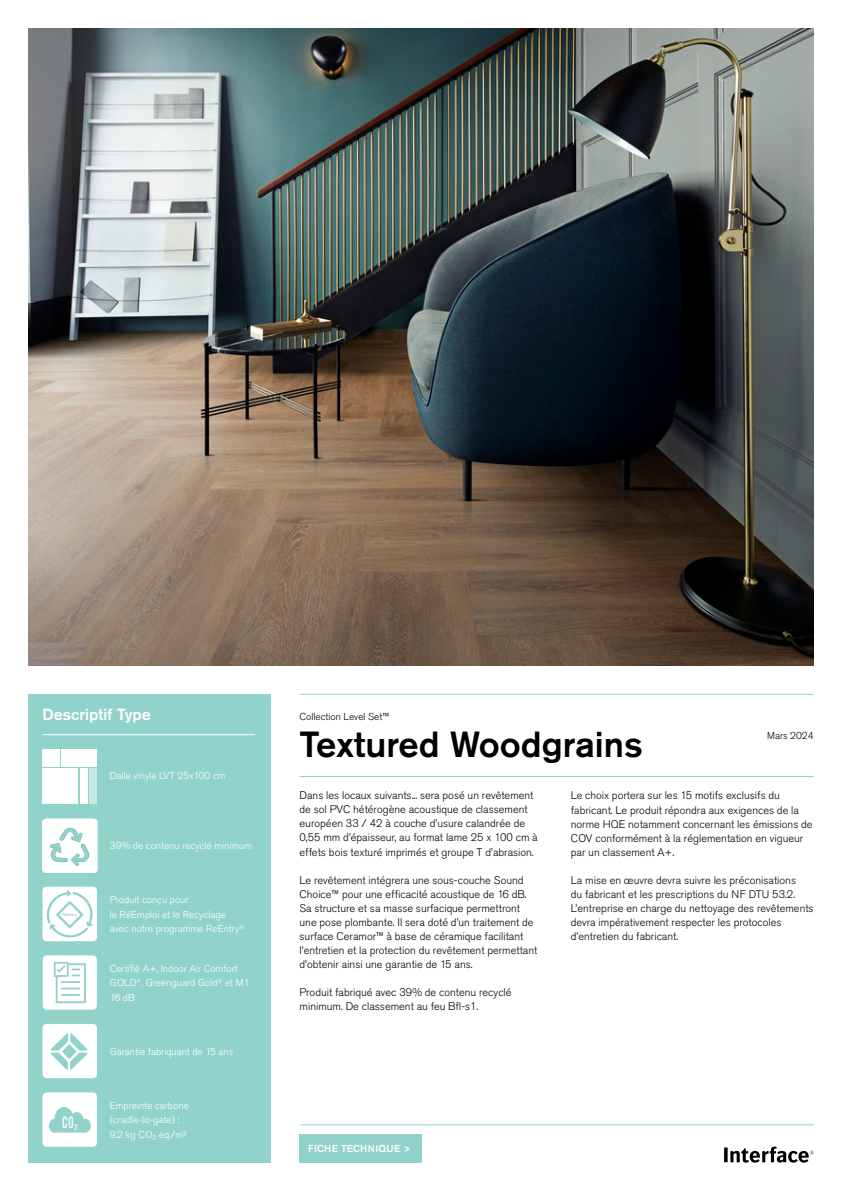
<style>
.page{position:relative;width:842px;height:1191px;background:#fff}
.page>*{position:absolute;margin:0;border:0;box-sizing:border-box;transform-origin:0 0}
.t1{font:500 36px "Akzidenz Grotesk Pro";color:#000}
.t2{font:500 16px "Akzidenz Grotesk Pro";color:#fff}
.t3{font:500 condensed 16px "Akzidenz Grotesk Pro";color:#fff;scale:.91 1}
.t4{font:300 11px/14px "Akzidenz Grotesk Pro";color:#000}
.t5{font:300 10px/14.4px "Akzidenz Grotesk Pro";color:#fff}
.t6{font:300 10px "Akzidenz Grotesk Pro";color:#000}
.t7{font:500 10px "Akzidenz Grotesk Pro";letter-spacing:.01em;color:#fff}
</style>
<div class="page">
<img style="left:28px;top:28px;width:786px;height:637px">
<div style="left:28px;top:694px;width:243px;height:468px;background:#91d3ca"></div>
<hr style="left:43px;top:734px;width:212px;height:1px;background:#fff">
<svg style="left:43px;top:1024px;width:54px;height:54px"></svg>
<div style="left:43px;top:768px;width:35px;height:36px;background:#fff"></div>
<div style="left:62px;top:749px;width:35px;height:17px;background:#fff"></div>
<div style="left:43px;top:749px;width:17px;height:17px;background:#fff"></div>
<div style="left:89px;top:768px;width:8px;height:36px;background:#c7e7e2"></div>
<div style="left:80px;top:768px;width:7px;height:36px;background:#fff"></div>
<hr style="left:300px;top:694px;width:514px;height:1px;background:#91d3ca">
<hr style="left:300px;top:776px;width:514px;height:1px;background:#91d3ca">
<hr style="left:300px;top:1124px;width:514px;height:1px;background:#91d3ca">
<svg style="left:724px;top:1146px;width:90px;height:16px"></svg>
<div style="left:300px;top:1134px;width:122px;height:28px;background:#91d3ca"></div>
<svg style="left:43px;top:1092px;width:54px;height:54px"></svg>
<svg style="left:43px;top:886px;width:54px;height:55px;background:#eaf6f4"></svg>
<svg style="left:43px;top:955px;width:54px;height:54px;background:#ecf7f6"></svg>
<img style="left:43px;top:818px;width:54px;height:54px">
<h2 class="t2" style="left:43px;top:704px;width:110px">Descriptif Type</h2>
<p class="t5" style="left:110px;top:768px;width:117px">Dalle vinyle LVT 25x100 cm</p>
<p class="t5" style="left:110px;top:838px;width:144px">39% de contenu recyclé minimum</p>
<p class="t5" style="left:110px;top:892px;width:136px">Produit conçu pour<br>le RéEmploi et le Recyclage avec notre programme ReEntry<sup>®</sup></p>
<p class="t5" style="left:110px;top:961px;width:141px">Certifié A+, Indoor Air Comfort<br>GOLD<sup>®</sup>, Greenguard Gold<sup>®</sup> et M1<br>16 dB</p>
<h2 class="t3" style="left:62px;top:1111px;width:18px">C0<sub>2</sub></h2>
<p class="t5" style="left:110px;top:1044px;width:125px">Garantie fabriquant de 15 ans</p>
<p class="t5" style="left:110px;top:1098px;width:81px">Empreinte carbone (cradle-to-gate) :<br>9.2 kg CO₂ eq./m²</p>
<p class="t6" style="left:300px;top:710px;width:91px">Collection Level Set™</p>
<h1 class="t1" style="left:300px;top:721px;width:345px">Textured Woodgrains</h1>
<p class="t6" style="left:767px;top:728px;width:48px">Mars 2024</p>
<p class="t4" style="left:300px;top:788px;width:240px">Dans les locaux suivants... sera posé un revêtement de sol PVC hétérogène acoustique de classement européen 33 / 42 à couche d’usure calandrée de 0,55 mm d’épaisseur, au format lame 25 x 100 cm à effets bois texturé imprimés et groupe T d’abrasion.</p>
<p class="t4" style="left:300px;top:872px;width:239px">Le revêtement intégrera une sous-couche Sound Choice™ pour une efficacité acoustique de 16 dB.<br>Sa structure et sa masse surfacique permettront une pose plombante. Il sera doté d’un traitement de surface Ceramor™ à base de céramique facilitant l’entretien et la protection du revêtement permettant d’obtenir ainsi une garantie de 15 ans.</p>
<p class="t4" style="left:300px;top:984px;width:214px">Produit fabriqué avec 39% de contenu recyclé minimum. De classement au feu Bfl-s1.</p>
<p class="t4" style="left:571px;top:788px;width:243px">Le choix portera sur les 15 motifs exclusifs du fabricant. Le produit répondra aux exigences de la norme HQE notamment concernant les émissions de COV conformément à la réglementation en vigueur par un classement A+.</p>
<p class="t4" style="left:571px;top:872px;width:244px">La mise en œuvre devra suivre les préconisations<br>du fabricant et les prescriptions du NF DTU 53.2.<br>L’entreprise en charge du nettoyage des revêtements devra impérativement respecter les protocoles d’entretien du fabricant.</p>
<p class="t7" style="left:308px;top:1142px;width:104px">FICHE TECHNIQUE &gt;</p>
</div>
